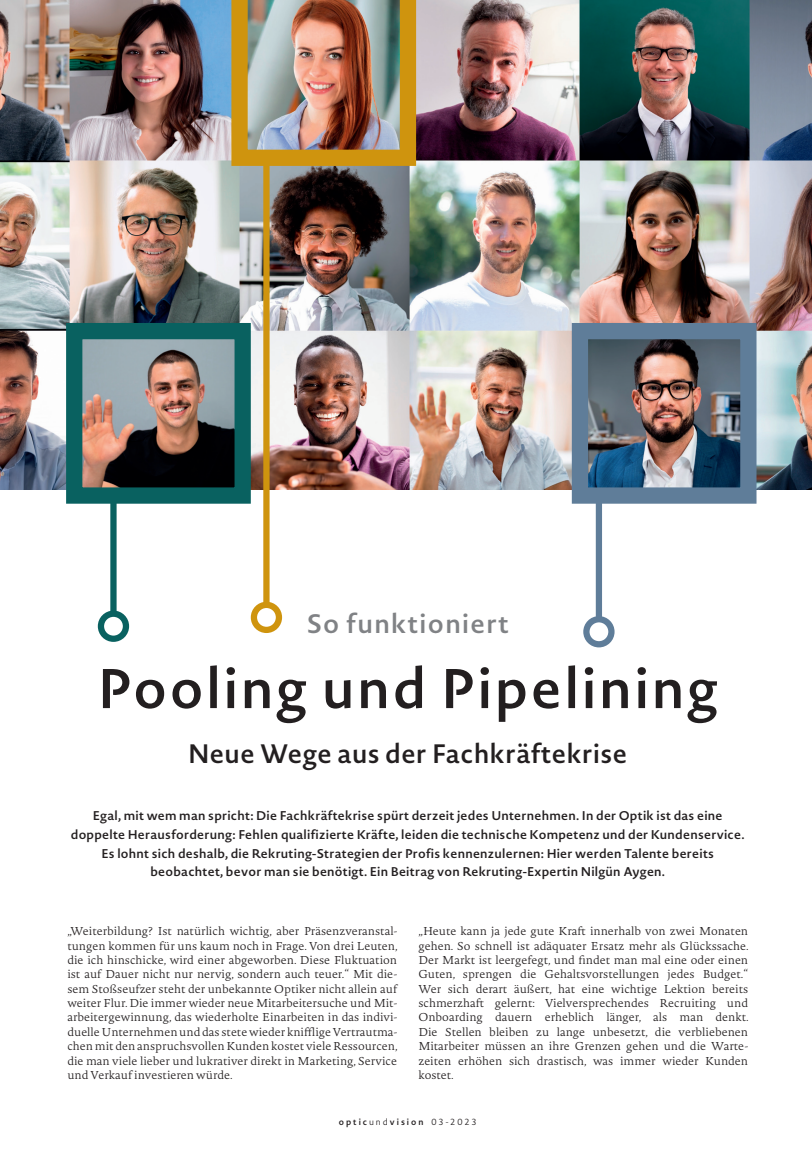
<style>
.page{position:relative;width:812px;height:1149px;background:#fff}
.page>*{position:absolute;margin:0;border:0;box-sizing:border-box;transform-origin:0 0}
.t1{font:600 55px "Novel Sans Pro";letter-spacing:.05em;color:#231f20}
.t2{font:600 26.25px "Novel Sans Pro";letter-spacing:.02em;color:#231f20}
.t3{font:600 26.25px "Novel Sans Pro";letter-spacing:.05em;color:#808285}
.t4{font:600 12.5px/18.8px "Novel Sans Pro";letter-spacing:.02em;color:#231f20;text-align:center}
.t5{font:200 11.25px/14.4px "Novel Pro";color:#231f20;text-align:justify}
.t6{font:600 8.75px "Novel Sans Pro";letter-spacing:.225em;color:#231f20}
.s1{font-weight:300}
</style>
<div class="page">
<img style="left:0;top:0;width:811px;height:489px">
<div style="left:571px;top:323px;width:185px;height:180px;border:16px solid #5f7d99"></div>
<div style="left:66px;top:323px;width:185px;height:180px;border:16px solid #096160"></div>
<img style="left:231px;top:0;width:185px;height:166px">
<div style="left:110px;top:495px;width:7px;height:118px;background:#096160"></div>
<div style="left:98px;top:610px;width:31px;height:31px;border:6px solid #096160;border-radius:50%"></div>
<div style="left:595px;top:496px;width:7px;height:123px;background:#5f7d99"></div>
<div style="left:583px;top:616px;width:31px;height:31px;border:6px solid #5f7d99;border-radius:50%"></div>
<div style="left:263px;top:158px;width:6px;height:446px;background:#cf940e"></div>
<div style="left:251px;top:601px;width:31px;height:31px;border:6px solid #cf940e;border-radius:50%"></div>
<h2 class="t3" style="left:306px;top:604px;width:204px">So funktioniert</h2>
<h1 class="t1" style="left:98px;top:648px;width:621px">Pooling und Pipelining</h1>
<h2 class="t2" style="left:188px;top:733px;width:440px">Neue Wege aus der Fachkräftekrise</h2>
<p class="t4" style="left:71px;top:805px;width:675px">Egal, mit wem man spricht: Die Fachkräftekrise spürt derzeit jedes Unternehmen. In der Optik ist das eine doppelte Herausforderung: Fehlen qualifizierte Kräfte, leiden die technische Kompetenz und der Kundenservice.<br>Es lohnt sich deshalb, die Rekruting-Strategien der Profis kennenzulernen: Hier werden Talente bereits beobachtet, bevor man sie benötigt. Ein Beitrag von Rekruting-Expertin Nilgün Aygen.</p>
<p class="t5" style="left:67px;top:923px;width:332px">„Weiterbildung? Ist natürlich wichtig, aber Präsenzveranstal&shy;tungen kommen für uns kaum noch in Frage. Von drei Leuten, die ich hinschicke, wird einer abgeworben. Diese Fluktuation ist auf Dauer nicht nur nervig, sondern auch teuer.“ Mit die&shy;sem Stoßseufzer steht der unbekannte Optiker nicht allein auf weiter Flur. Die immer wieder neue Mitarbeitersuche und Mit&shy;arbeitergewinnung, das wiederholte Einarbeiten in das indivi&shy;duelle Unternehmen und das stete wieder knifflige Vertrautma&shy;chen mit den anspruchsvollen Kunden kostet viele Ressourcen, die man viele lieber und lukrativer direkt in Marketing, Service und Verkauf investieren würde.</p>
<p class="t5" style="left:418px;top:923px;width:332px">„Heute kann ja jede gute Kraft innerhalb von zwei Monaten gehen. So schnell ist adäquater Ersatz mehr als Glückssache.<br>Der Markt ist leergefegt, und findet man mal eine oder einen Guten, sprengen die Gehaltsvorstellungen jedes Budget.“ Wer sich derart äußert, hat eine wichtige Lektion bereits schmerzhaft gelernt: Vielversprechendes Recruiting und Onboarding dauern erheblich länger, als man denkt.<br>Die Stellen bleiben zu lange unbesetzt, die verbliebenen Mitarbeiter müssen an ihre Grenzen gehen und die Warte&shy;zeiten erhöhen sich drastisch, was immer wieder Kunden kostet.</p>
<p class="t6" style="left:339px;top:1115px;width:139px">optic<span class="s1">und</span>vision <span class="s1">03-2023</span></p>
</div>
